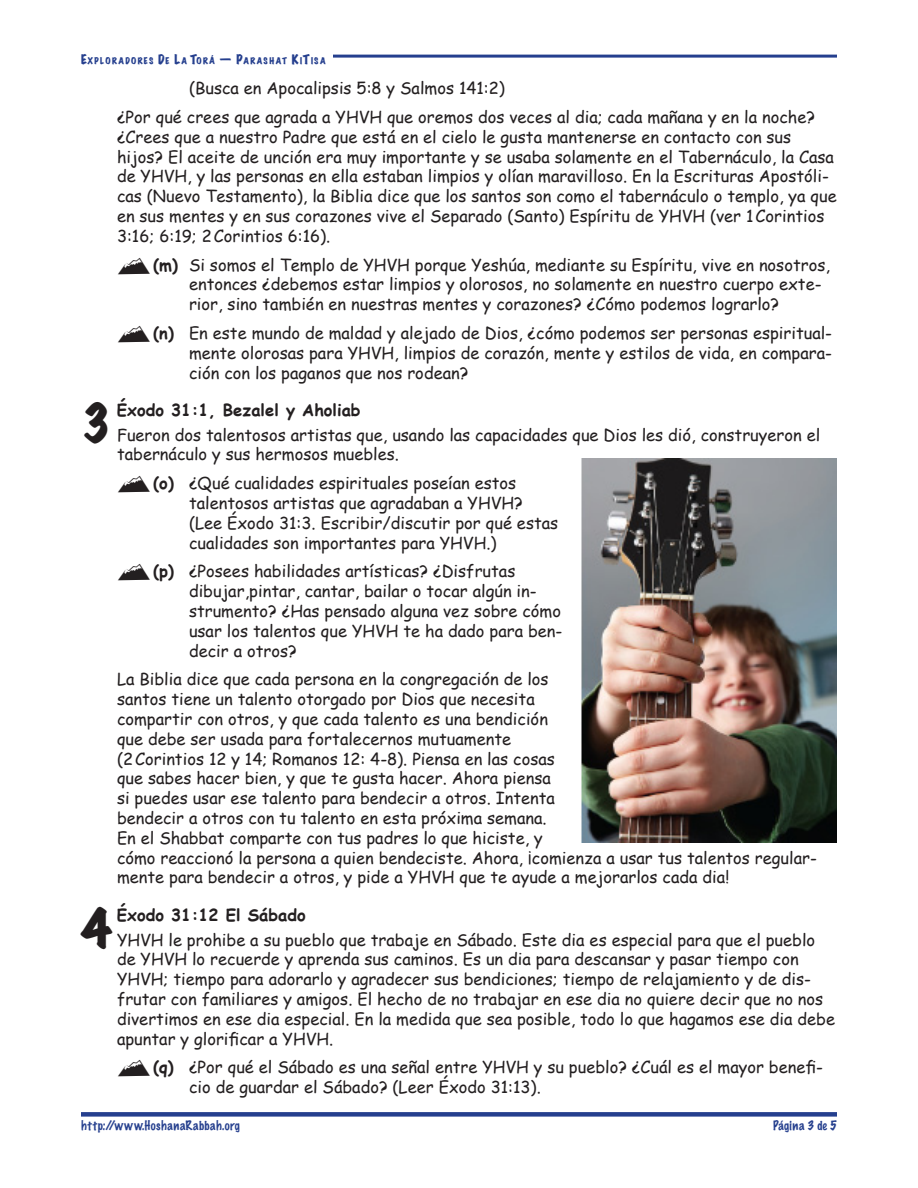
<style>
.page{position:relative;width:918px;height:1188px;background:#fff}
.page>*{position:absolute;margin:0;border:0;box-sizing:border-box;transform-origin:0 0}
.TE___hanging_indent{font:expanded 46.5px "Marker Felt";color:#231f20}
.TE_indent_left_2p{font:16.5px/19.8px "Comic Sans MS";color:#231f20}
.TE_Lists_MTN_dbat{font:16.5px/19.8px "Comic Sans MS";color:#231f20}
.TE___hanging_indent-2{font:700 16.5px "Comic Sans MS";color:#231f20}
.t1{font:100 12px "Marker Felt";letter-spacing:.045em;color:#253f8e}
.t2{font:100 12px "Marker Felt";letter-spacing:.015em;color:#253f8e}
.t3{font:expanded 8.4px "Marker Felt";letter-spacing:.155em;color:#253f8e}
.s1{font-size:12px}
.s2{font-size:10.5px}
.s3{font-family:"Outfitters"}
.s4{font-weight:700}
</style>
<div class="page">
<div style="left:81px;top:1112px;width:756px;height:5px;background:#253f8e"></div>
<hr style="left:333px;top:55px;width:504px;height:3px;background:#253f8e">
<img style="left:581px;top:459px;width:256px;height:384px">
<p class="t3" style="left:81px;top:54px;width:246px"><span class="s1">E</span>XPLORADORES <span class="s1">D</span>E <span class="s1">L</span>A <span class="s1">T</span>OR<span class="s2">Á</span> <span class="s1">— P</span>ARASHAT <span class="s1">K</span>I<span class="s1">T</span>ISA</p>
<p class="TE_Lists_MTN_dbat" style="left:189px;top:78px;width:317px">(Busca en Apocalipsis 5:8 y Salmos 141:2)</p>
<p class="TE_indent_left_2p" style="left:117px;top:107px;width:721px">¿Por qué crees que agrada a YHVH que oremos dos veces al dia; cada mañana y en la noche? ¿Crees que a nuestro Padre que está en el cielo le gusta mantenerse en contacto con sus hijos? El aceite de unción era muy importante y se usaba solamente en el Tabernáculo, la Casa de YHVH, y las personas en ella estaban limpios y olían maravilloso. En la Escrituras Apostóli&shy;cas (Nuevo Testamento), la Biblia dice que los santos son como el tabernáculo o templo, ya que en sus mentes y en sus corazones vive el Separado (Santo) Espíritu de YHVH (ver 1Corintios 3:16; 6:19; 2Corintios 6:16).</p>
<p class="TE_Lists_MTN_dbat" style="left:189px;top:254px;width:643px;text-indent:-72px"><span class="s3">X</span><span class="s4">(m)</span> Si somos el Templo de YHVH porque Yeshúa, mediante su Espíritu, vive en nosotros, entonces ¿debemos estar limpios y olorosos, no solamente en nuestro cuerpo exte&shy;rior, sino también en nuestras mentes y corazones? ¿Cómo podemos lograrlo?</p>
<p class="TE_Lists_MTN_dbat" style="left:189px;top:323px;width:645px;text-align:justify;text-indent:-72px"><span class="s3">X</span><span class="s4">(n)</span> En este mundo de maldad y alejado de Dios, ¿cómo podemos ser personas espiritual&shy;mente olorosas para YHVH, limpios de corazón, mente y estilos de vida, en compara&shy;ción con los paganos que nos rodean?</p>
<p class="TE___hanging_indent" style="left:81px;top:389px;width:32px">3</p>
<p class="TE___hanging_indent-2" style="left:117px;top:398px;width:245px">Éxodo 31:1, Bezalel y Aholiab</p>
<p class="TE_indent_left_2p" style="left:117px;top:424px;width:705px">Fueron dos talentosos artistas que, usando las capacidades que Dios les dió, construyeron el tabernáculo y sus hermosos muebles.</p>
<p class="TE_Lists_MTN_dbat" style="left:189px;top:473px;width:371px;text-indent:-72px"><span class="s3">X</span><span class="s4">(o)</span> ¿Qué cualidades espirituales poseían estos talentosos artistas que agradaban a YHVH? (Lee Éxodo 31:3. Escribir/discutir por qué estas cualidades son importantes para YHVH.)</p>
<p class="TE_Lists_MTN_dbat" style="left:189px;top:561px;width:375px;text-indent:-72px"><span class="s3">X</span><span class="s4">(p)</span> ¿Posees habilidades artísticas? ¿Disfrutas dibujar,pintar, cantar, bailar o tocar algún in&shy;strumento? ¿Has pensado alguna vez sobre cómo usar los talentos que YHVH te ha dado para ben&shy;decir a otros?</p>
<p class="TE_indent_left_2p" style="left:117px;top:669px;width:701px">La Biblia dice que cada persona en la congregación de los<br>santos tiene un talento otorgado por Dios que necesita<br>compartir con otros, y que cada talento es una bendición<br>que debe ser usada para fortalecernos mutuamente<br>(2Corintios 12 y 14; Romanos 12: 4-8). Piensa en las cosas<br>que sabes hacer bien, y que te gusta hacer. Ahora piensa<br>si puedes usar ese talento para bendecir a otros. Intenta<br>bendecir a otros con tu talento en esta próxima semana.<br>En el Shabbat comparte con tus padres lo que hiciste, y<br>cómo reaccionó la persona a quien bendeciste. Ahora, ¡comienza a usar tus talentos regular&shy;mente para bendecir a otros, y pide a YHVH que te ayude a mejorarlos cada dia!</p>
<p class="TE___hanging_indent" style="left:81px;top:893px;width:32px">4</p>
<p class="TE___hanging_indent-2" style="left:117px;top:903px;width:190px">Éxodo 31:12 El Sábado</p>
<p class="TE_indent_left_2p" style="left:117px;top:929px;width:720px">YHVH le prohibe a su pueblo que trabaje en Sábado. Este dia es especial para que el pueblo de YHVH lo recuerde y aprenda sus caminos. Es un dia para descansar y pasar tiempo con YHVH; tiempo para adorarlo y agradecer sus bendiciones; tiempo de relajamiento y de dis&shy;frutar con familiares y amigos. El hecho de no trabajar en ese dia no quiere decir que no nos divertimos en ese dia especial. En la medida que sea posible, todo lo que hagamos ese dia debe apuntar y glorificar a YHVH.</p>
<p class="TE_Lists_MTN_dbat" style="left:189px;top:1057px;width:636px;text-indent:-72px"><span class="s3">X</span><span class="s4">(q)</span> ¿Por qué el Sábado es una señal entre YHVH y su pueblo? ¿Cuál es el mayor benefi&shy;cio de guardar el Sábado? (Leer Éxodo 31:13).</p>
<p class="t1" style="left:81px;top:1117px;width:161px">http://www.HoshanaRabbah.org</p>
<p class="t2" style="left:773px;top:1117px;width:65px">Página 3 de 5</p>
</div>
